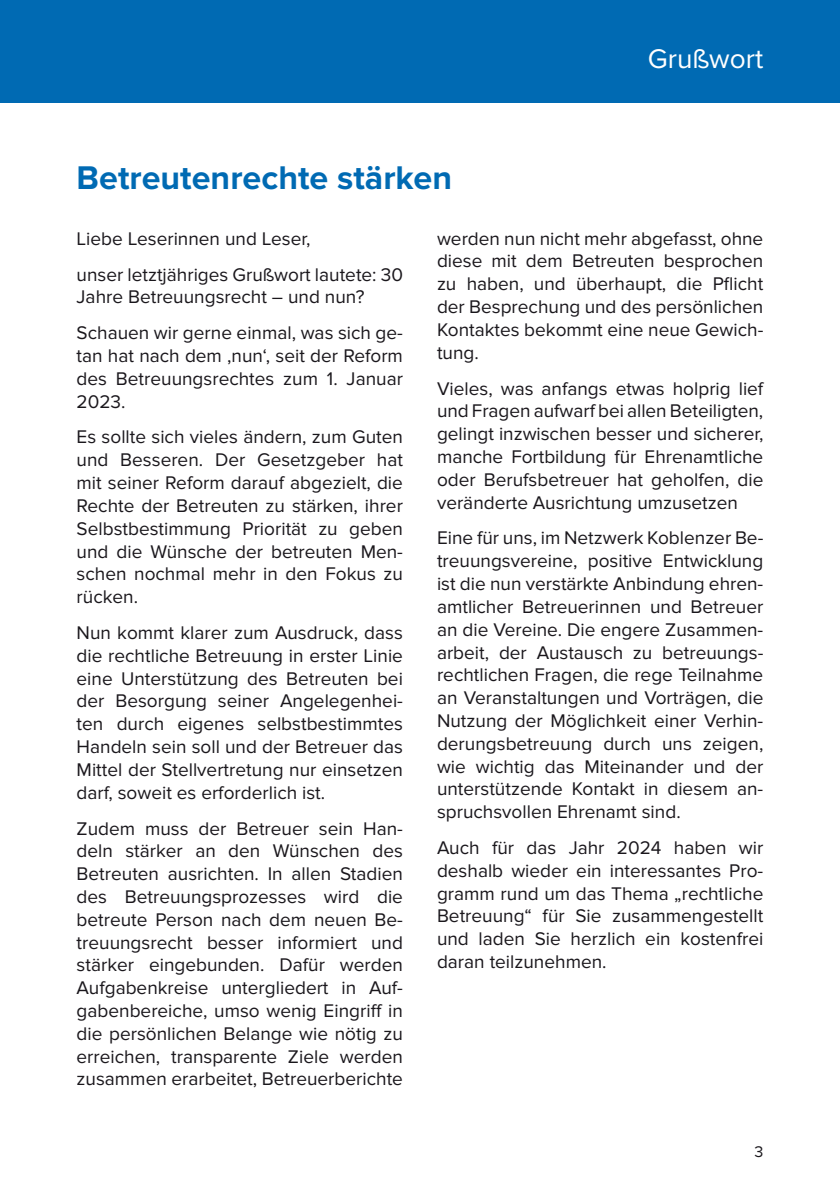
<style>
.page{position:relative;width:840px;height:1191px;background:#fff}
.page>*{position:absolute;margin:0;border:0;box-sizing:border-box;transform-origin:0 0}
.t1{font:700 34px "Proxima Nova";color:#006ab3}
.t2{font:28px "Proxima Nova";color:#fff}
.t3{font:19px/22.8px "Proxima Nova";color:#1a171c;text-align:justify}
.t4{font:16px "Proxima Nova";color:#1a171c}
</style>
<div class="page">
<div style="left:0;top:0;width:839px;height:102px;background:#006ab3"></div>
<h1 class="t1" style="left:77px;top:158px;width:377px">Betreutenrechte stärken</h1>
<h2 class="t2" style="left:647px;top:42px;width:117px">Grußwort</h2>
<p class="t3" style="left:77px;top:221px;width:328px;line-height:35.8px">Liebe Leserinnen und Leser,<br>unser letztjähriges Grußwort lautete: 30</p>
<p class="t3" style="left:77px;top:279px;width:328px;line-height:35.8px">Jahre Betreuungsrecht – und nun?<br>Schauen wir gerne einmal, was sich ge-</p>
<p class="t3" style="left:77px;top:344px;width:328px">tan hat nach dem ‚nun‘, seit der Reform des Betreuungsrechtes zum 1. Januar 2023.</p>
<p class="t3" style="left:77px;top:426px;width:328px">Es sollte sich vieles ändern, zum Guten und Besseren. Der Gesetzgeber hat mit seiner Reform darauf abgezielt, die Rechte der Betreuten zu stärken, ihrer Selbstbestimmung Priorität zu geben und die Wünsche der betreuten Men&shy;schen nochmal mehr in den Fokus zu rücken.</p>
<p class="t3" style="left:77px;top:621px;width:328px">Nun kommt klarer zum Ausdruck, dass die rechtliche Betreuung in erster Linie eine Unterstützung des Betreuten bei der Besorgung seiner Angelegenhei&shy;ten durch eigenes selbstbestimmtes Handeln sein soll und der Betreuer das Mittel der Stellvertretung nur einsetzen darf, soweit es erforderlich ist.</p>
<p class="t3" style="left:77px;top:817px;width:328px">Zudem muss der Betreuer sein Han&shy;deln stärker an den Wünschen des Betreuten ausrichten. In allen Stadien des Betreuungsprozesses wird die betreute Person nach dem neuen Be&shy;treuungsrecht besser informiert und stärker eingebunden. Dafür werden Aufgabenkreise untergliedert in Auf&shy;gabenbereiche, umso wenig Eingriff in die persönlichen Belange wie nötig zu erreichen, transparente Ziele werden zusammen erarbeitet, Betreuerberichte</p>
<p class="t3" style="left:437px;top:227px;width:328px">werden nun nicht mehr abgefasst, ohne diese mit dem Betreuten besprochen zu haben, und überhaupt, die Pflicht der Besprechung und des persönlichen Kontaktes bekommt eine neue Gewich&shy;tung.</p>
<p class="t3" style="left:437px;top:377px;width:328px">Vieles, was anfangs etwas holprig lief und Fragen aufwarf bei allen Beteiligten, gelingt inzwischen besser und sicherer, manche Fortbildung für Ehrenamtliche oder Berufsbetreuer hat geholfen, die veränderte Ausrichtung umzusetzen</p>
<p class="t3" style="left:437px;top:527px;width:328px">Eine für uns, im Netzwerk Koblenzer Be&shy;treuungsvereine, positive Entwicklung ist die nun verstärkte Anbindung ehren&shy;amtlicher Betreuerinnen und Betreuer an die Vereine. Die engere Zusammen&shy;arbeit, der Austausch zu betreuungs&shy;rechtlichen Fragen, die rege Teilnahme an Veranstaltungen und Vorträgen, die Nutzung der Möglichkeit einer Verhin&shy;derungsbetreuung durch uns zeigen, wie wichtig das Miteinander und der unterstützende Kontakt in diesem an&shy;spruchsvollen Ehrenamt sind.</p>
<p class="t3" style="left:437px;top:836px;width:328px">Auch für das Jahr 2024 haben wir deshalb wieder ein interessantes Pro&shy;gramm rund um das Thema „rechtliche Betreuung“ für Sie zusammengestellt und laden Sie herzlich ein kostenfrei daran teilzunehmen.</p>
<p class="t4" style="left:754px;top:1142px;width:10px">3</p>
</div>
